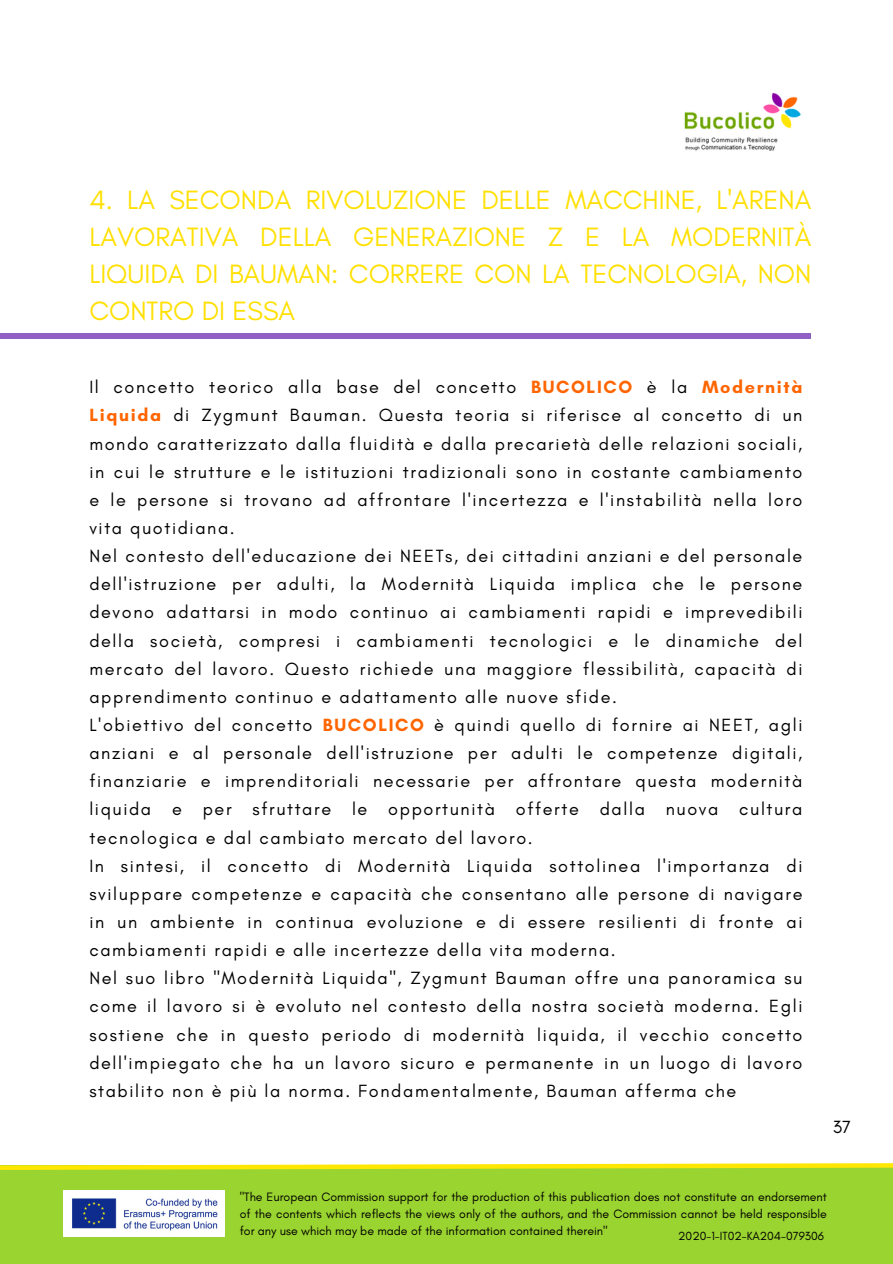
<style>
.page{position:relative;width:893px;height:1264px;background:#fff}
.page>*{position:absolute;margin:0;border:0;box-sizing:border-box;transform-origin:0 0}
.t1{font:27px/37.2px "Glacial Indifference";color:#ffe000;text-align:justify}
.t2{font:18px/28.2px "Glacial Indifference";letter-spacing:.09em;color:#000}
.t3{font:12.3px/16.6px "Glacial Indifference";color:#000;text-align:justify}
.t4{font:12px "Glacial Indifference";color:#000}
.s1{font-weight:700;color:#ff6501}
</style>
<div class="page">
<img style="left:684px;top:92px;width:117px;height:59px">
<div style="left:0;top:333px;width:810px;height:6px;background:#9060c5"></div>
<div style="left:0;top:1165px;width:892px;height:98px;background:#9ad430"></div>
<img style="left:63px;top:1190px;width:161px;height:46px">
<svg style="left:0;top:1163px;width:892px;height:7px"></svg>
<h1 class="t1" style="left:89px;top:180px;width:723px">4. LA SECONDA RIVOLUZIONE DELLE MACCHINE, L'ARENA LAVORATIVA DELLA GENERAZIONE Z E LA MODERNITÀ LIQUIDA DI BAUMAN: CORRERE CON LA TECNOLOGIA, NON CONTRO DI ESSA</h1>
<p class="t2" style="left:89px;top:373px;width:714px">Il concetto teorico alla base del concetto <span class="s1">BUCOLICO</span> è la <span class="s1">Modernità Liquida</span> di Zygmunt Bauman. Questa teoria si riferisce al concetto di un mondo caratterizzato dalla fluidità e dalla precarietà delle relazioni sociali, in cui le strutture e le istituzioni tradizionali sono in costante cambiamento e le persone si trovano ad affrontare l'incertezza e l'instabilità nella loro vita quotidiana.<br>Nel contesto dell'educazione dei NEETs, dei cittadini anziani e del personale dell'istruzione per adulti, la Modernità Liquida implica che le persone devono adattarsi in modo continuo ai cambiamenti rapidi e imprevedibili della società, compresi i cambiamenti tecnologici e le dinamiche del mercato del lavoro. Questo richiede una maggiore flessibilità, capacità di apprendimento continuo e adattamento alle nuove sfide.<br>L'obiettivo del concetto <span class="s1">BUCOLICO</span> è quindi quello di fornire ai NEET, agli anziani e al personale dell'istruzione per adulti le competenze digitali, finanziarie e imprenditoriali necessarie per affrontare questa modernità liquida e per sfruttare le opportunità offerte dalla nuova cultura tecnologica e dal cambiato mercato del lavoro.<br>In sintesi, il concetto di Modernità Liquida sottolinea l'importanza di sviluppare competenze e capacità che consentano alle persone di navigare in un ambiente in continua evoluzione e di essere resilienti di fronte ai cambiamenti rapidi e alle incertezze della vita moderna.<br>Nel suo libro "Modernità Liquida", Zygmunt Bauman offre una panoramica su come il lavoro si è evoluto nel contesto della nostra società moderna. Egli sostiene che in questo periodo di modernità liquida, il vecchio concetto dell'impiegato che ha un lavoro sicuro e permanente in un luogo di lavoro stabilito non è più la norma. Fondamentalmente, Bauman afferma che</p>
<p class="t2" style="left:832px;top:1112px;width:20px">37</p>
<p class="t3" style="left:240px;top:1188px;width:588px">"The European Commission support for the production of this publication does not constitute an endorsement of the contents which reflects the views only of the authors, and the Commission cannot be held responsible for any use which may be made of the information contained therein"</p>
<p class="t4" style="left:678px;top:1228px;width:147px">2020-1-IT02-KA204-079306</p>
</div>
